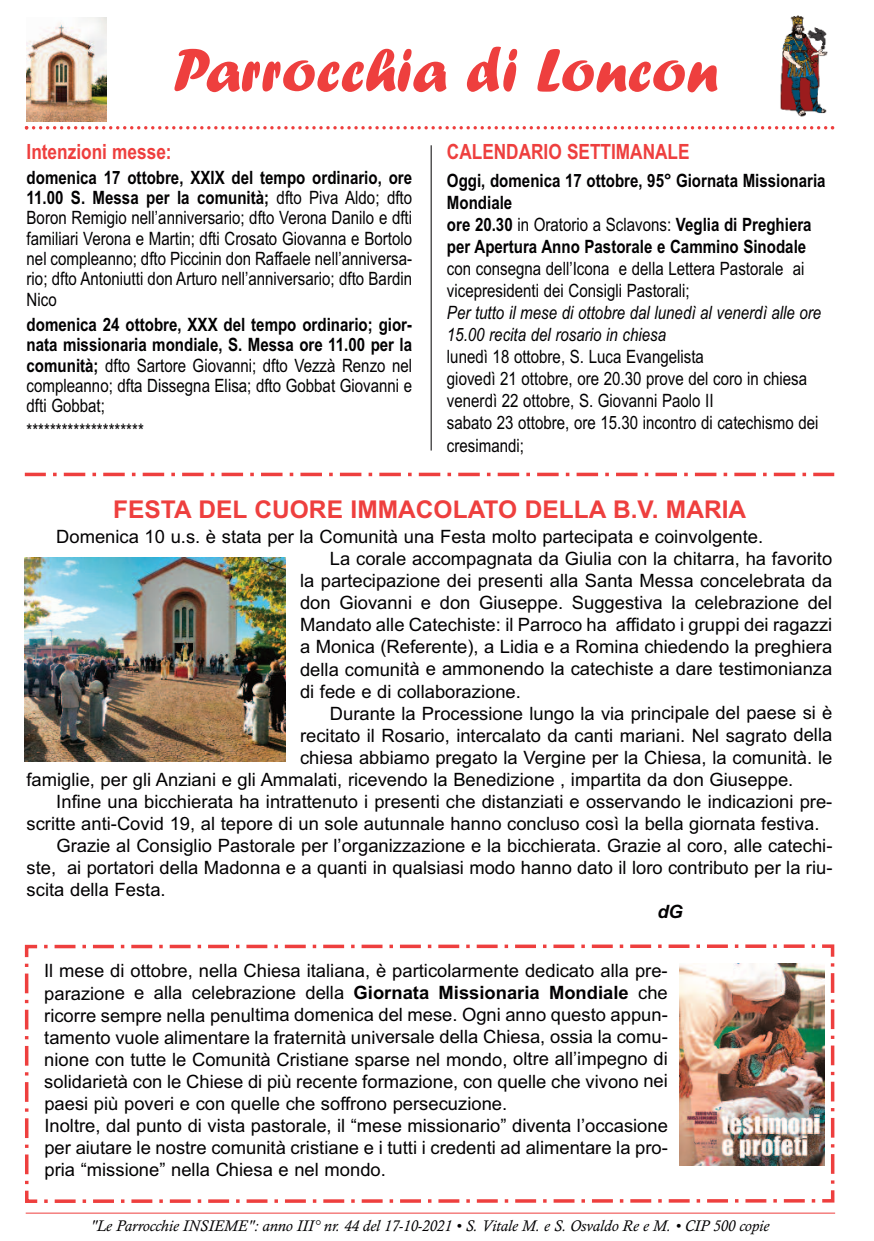
<style>
.page{position:relative;width:874px;height:1241px;background:#fff}
.page>*{position:absolute;margin:0;border:0;box-sizing:border-box;transform-origin:0 0}
.t1{font:63px "Forte";color:#ee3f3e}
.t2{font:700 24.5px "Arial";color:#ee3f3e}
.t3{font:700 21px "Arial Narrow";color:#ee3f3e}
.t4{font:18.38px/22.1px "Arial";color:#020102}
.t5{font:18.38px/20.3px "Arial Narrow";color:#020102}
.t6{font:700 18.38px/20.3px "Arial Narrow";color:#020102;text-align:justify}
.t7{font:italic 18.38px/22.1px "Arial Narrow";color:#020102}
.t8{font:italic 700 18.38px "Arial";color:#020102}
.t9{font:italic 15.75px "Calisto";color:#020102}
.s1{font-weight:700}
.s2{font-weight:400}
</style>
<div class="page">
<hr style="left:26px;top:1212px;width:808px;height:1px;background:#ee3f3e">
<svg style="left:25px;top:126px;width:808px;height:3px"></svg>
<img style="left:27px;top:17px;width:79px;height:105px">
<img style="left:780px;top:15px;width:48px;height:102px">
<hr style="left:430px;top:145px;width:1px;height:305px;background:#020102">
<svg style="left:53px;top:472px;width:754px;height:4px"></svg>
<svg style="left:25px;top:472px;width:21px;height:4px"></svg>
<svg style="left:813px;top:472px;width:20px;height:4px"></svg>
<svg style="left:24px;top:944px;width:811px;height:259px"></svg>
<div style="left:669px;top:962px;width:160px;height:208px;background:#fff"></div>
<img style="left:679px;top:963px;width:145px;height:202px">
<img style="left:25px;top:557px;width:260px;height:204px">
<h1 class="t1" style="left:173px;top:33px;width:546px">Parrocchia di Loncon</h1>
<p class="t3" style="left:27px;top:139px;width:146px">Intenzioni messe:</p>
<p class="t5" style="left:27px;top:167px;width:387px;text-align:justify"><span class="s1">domenica 17 ottobre, XXIX del tempo ordinario, ore 11.00 S. Messa per la comunità;</span> dfto Piva Aldo; dfto Boron Remigio nell’anniversario; dfto Verona Danilo e dfti familiari Verona e Martin; dfti Crosato Giovanna e Bortolo nel compleanno; dfto Piccinin don Raffaele nell’anniversa&shy;rio; dfto Antoniutti don Arturo nell’anniversario; dfto Bardin Nico</p>
<p class="t6" style="left:27px;top:314px;width:387px">domenica 24 ottobre, XXX del tempo ordinario; gior&shy;nata missionaria mondiale, S. Messa ore 11.00 per la comunità; <span class="s2">dfto Sartore Giovanni; dfto Vezzà Renzo nel compleanno; dfta Dissegna Elisa; dfto Gobbat Giovanni e dfti Gobbat;</span></p>
<p class="t5" style="left:27px;top:421px;width:119px">********************</p>
<p class="t3" style="left:446px;top:139px;width:244px">CALENDARIO SETTIMANALE</p>
<p class="t6" style="left:446px;top:169px;width:380px;line-height:22.1px;text-align:left">Oggi, domenica 17 ottobre, 95° Giornata Missionaria Mondiale<br>ore 20.30 <span class="s2">in Oratorio a Sclavons:</span> Veglia di Preghiera per Apertura Anno Pastorale e Cammino Sinodale</p>
<p class="t5" style="left:446px;top:257px;width:359px;line-height:22.1px">con consegna dell’Icona e della Lettera Pastorale ai vicepresidenti dei Consigli Pastorali;</p>
<p class="t7" style="left:446px;top:302px;width:376px">Per tutto il mese di ottobre dal lunedì al venerdì alle ore<br>15.00 recita del rosario in chiesa</p>
<p class="t5" style="left:446px;top:346px;width:373px;line-height:22.1px">lunedì 18 ottobre, S. Luca Evangelista<br>giovedì 21 ottobre, ore 20.30 prove del coro in chiesa venerdì 22 ottobre, S. Giovanni Paolo II<br>sabato 23 ottobre, ore 15.30 incontro di catechismo dei cresimandi;</p>
<h2 class="t2" style="left:113px;top:495px;width:634px">FESTA DEL CUORE IMMACOLATO DELLA B.V. MARIA</h2>
<p class="t4" style="left:56px;top:525px;width:708px">Domenica 10 u.s. è stata per la Comunità una Festa molto partecipata e coinvolgente.</p>
<p class="t4" style="left:329px;top:547px;width:503px">La corale accompagnata da Giulia con la chitarra, ha favorito</p>
<p class="t4" style="left:300px;top:569px;width:533px">la partecipazione dei presenti alla Santa Messa concelebrata da</p>
<p class="t4" style="left:300px;top:591px;width:533px">don Giovanni e don Giuseppe. Suggestiva la celebrazione del</p>
<p class="t4" style="left:300px;top:613px;width:533px">Mandato alle Catechiste: il Parroco ha affidato i gruppi dei ragazzi</p>
<p class="t4" style="left:300px;top:636px;width:533px">a Monica (Referente), a Lidia e a Romina chiedendo la preghiera</p>
<p class="t4" style="left:300px;top:658px;width:533px">della comunità e ammonendo la catechiste a dare testimonianza</p>
<p class="t4" style="left:300px;top:680px;width:222px">di fede e di collaborazione.</p>
<p class="t4" style="left:329px;top:702px;width:503px">Durante la Processione lungo la via principale del paese si è</p>
<p class="t4" style="left:300px;top:724px;width:533px">recitato il Rosario, intercalato da canti mariani. Nel sagrato della</p>
<p class="t4" style="left:300px;top:746px;width:533px">chiesa abbiamo pregato la Vergine per la Chiesa, la comunità. le</p>
<p class="t4" style="left:26px;top:768px;width:768px">famiglie, per gli Anziani e gli Ammalati, ricevendo la Benedizione , impartita da don Giuseppe.</p>
<p class="t4" style="left:56px;top:790px;width:777px">Infine una bicchierata ha intrattenuto i presenti che distanziati e osservando le indicazioni pre-</p>
<p class="t4" style="left:27px;top:812px;width:794px">scritte anti-Covid 19, al tepore di un sole autunnale hanno concluso così la bella giornata festiva.</p>
<p class="t4" style="left:56px;top:834px;width:777px">Grazie al Consiglio Pastorale per l’organizzazione e la bicchierata. Grazie al coro, alle catechi-</p>
<p class="t4" style="left:27px;top:856px;width:807px">ste, ai portatori della Madonna e a quanti in qualsiasi modo hanno dato il loro contributo per la riu-</p>
<p class="t4" style="left:27px;top:878px;width:140px">scita della Festa.</p>
<p class="t8" style="left:657px;top:900px;width:27px">dG</p>
<p class="t4" style="left:44px;top:959px;width:625px">Il mese di ottobre, nella Chiesa italiana, è particolarmente dedicato alla pre&shy;parazione e alla celebrazione della <span class="s1">Giornata Missionaria Mondiale</span> che ricorre sempre nella penultima domenica del mese. Ogni anno questo appun&shy;tamento vuole alimentare la fraternità universale della Chiesa, ossia la comu&shy;nione con tutte le Comunità Cristiane sparse nel mondo, oltre all’impegno di solidarietà con le Chiese di più recente formazione, con quelle che vivono nei paesi più poveri e con quelle che soffrono persecuzione.<br>Inoltre, dal punto di vista pastorale, il “mese missionario” diventa l’occasione per aiutare le nostre comunità cristiane e i tutti i credenti ad alimentare la pro&shy;pria “missione” nella Chiesa e nel mondo.</p>
<p class="t9" style="left:90px;top:1216px;width:680px">"Le Parrocchie INSIEME": anno III° nr. 44 del 17-10-2021 • S. Vitale M. e S. Osvaldo Re e M. • CIP 500 copie</p>
</div>
